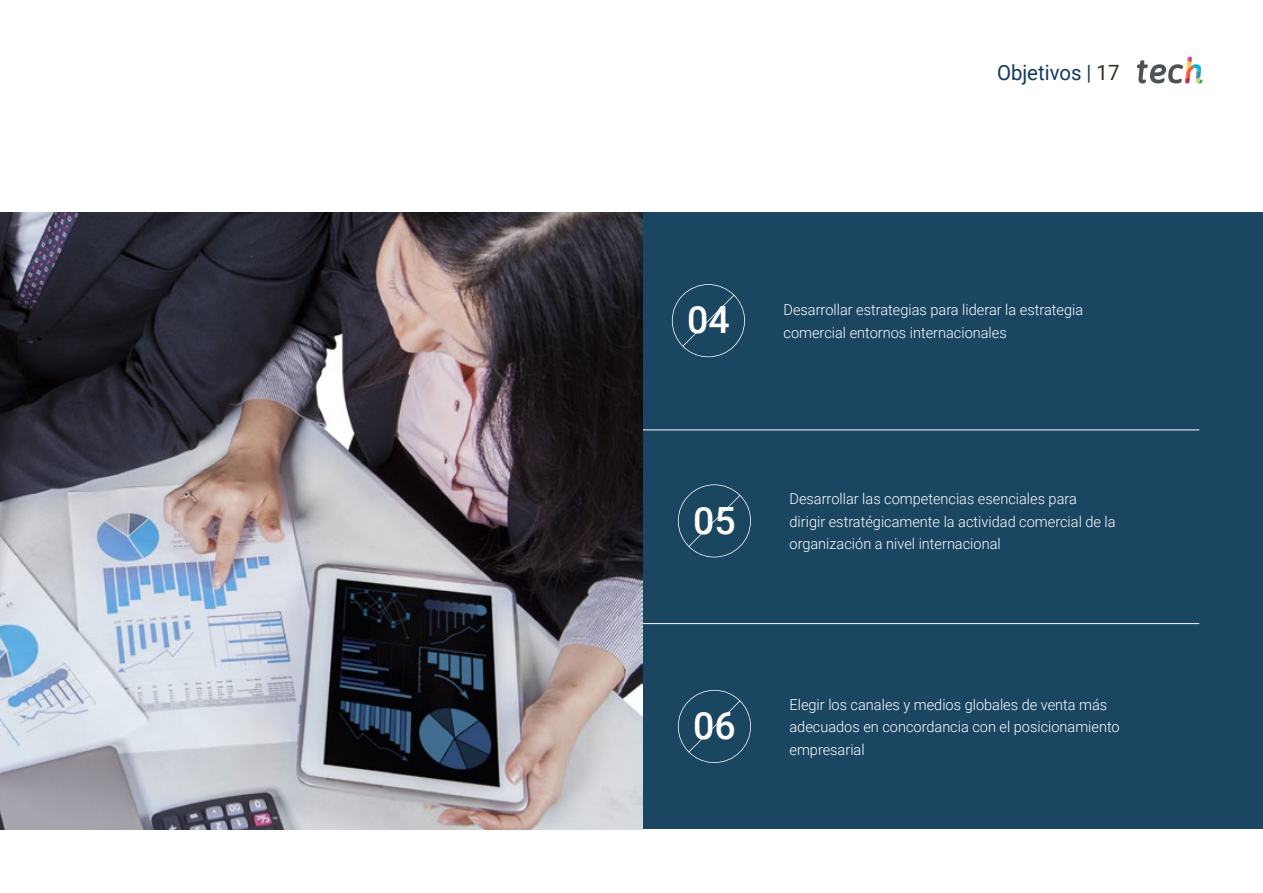
<style>
.page{position:relative;width:1263px;height:893px;background:#fff}
.page>*{position:absolute;margin:0;border:0;box-sizing:border-box;transform-origin:0 0}
.t1{font:500 37.5px "Roboto";color:#fff}
.t2{font:21px "Roboto";color:#143961}
.t3{font:300 15px/22.5px "Roboto";color:#fff}
.s1{color:#312e20}
</style>
<div class="page">
<div style="left:642px;top:213px;width:621px;height:616px;background:#1a4662"></div>
<svg style="left:678px;top:484px;width:73px;height:73px"></svg>
<svg style="left:678px;top:690px;width:73px;height:73px"></svg>
<svg style="left:672px;top:284px;width:73px;height:73px"></svg>
<svg style="left:1137px;top:57px;width:65px;height:27px"></svg>
<hr style="left:0;top:430px;width:1199px;height:1px;background:#fff">
<hr style="left:0;top:623px;width:1199px;height:1px;background:#fff">
<img style="left:0;top:213px;width:642px;height:616px">
<h2 class="t2" style="left:997px;top:57px;width:124px">Objetivos | <span class="s1">17</span></h2>
<h1 class="t1" style="left:687px;top:294px;width:44px">04</h1>
<p class="t3" style="left:783px;top:298px;width:301px">Desarrollar estrategias para liderar la estrategia</p>
<p class="t3" style="left:783px;top:320px;width:225px">comercial entornos internacionales</p>
<h1 class="t1" style="left:693px;top:494px;width:44px">05</h1>
<p class="t3" style="left:789px;top:487px;width:328px">Desarrollar las competencias esenciales para dirigir estratégicamente la actividad comercial de la organización a nivel internacional</p>
<h1 class="t1" style="left:693px;top:699px;width:44px">06</h1>
<p class="t3" style="left:789px;top:692px;width:332px">Elegir los canales y medios globales de venta más adecuados en concordancia con el posicionamiento empresarial</p>
</div>
